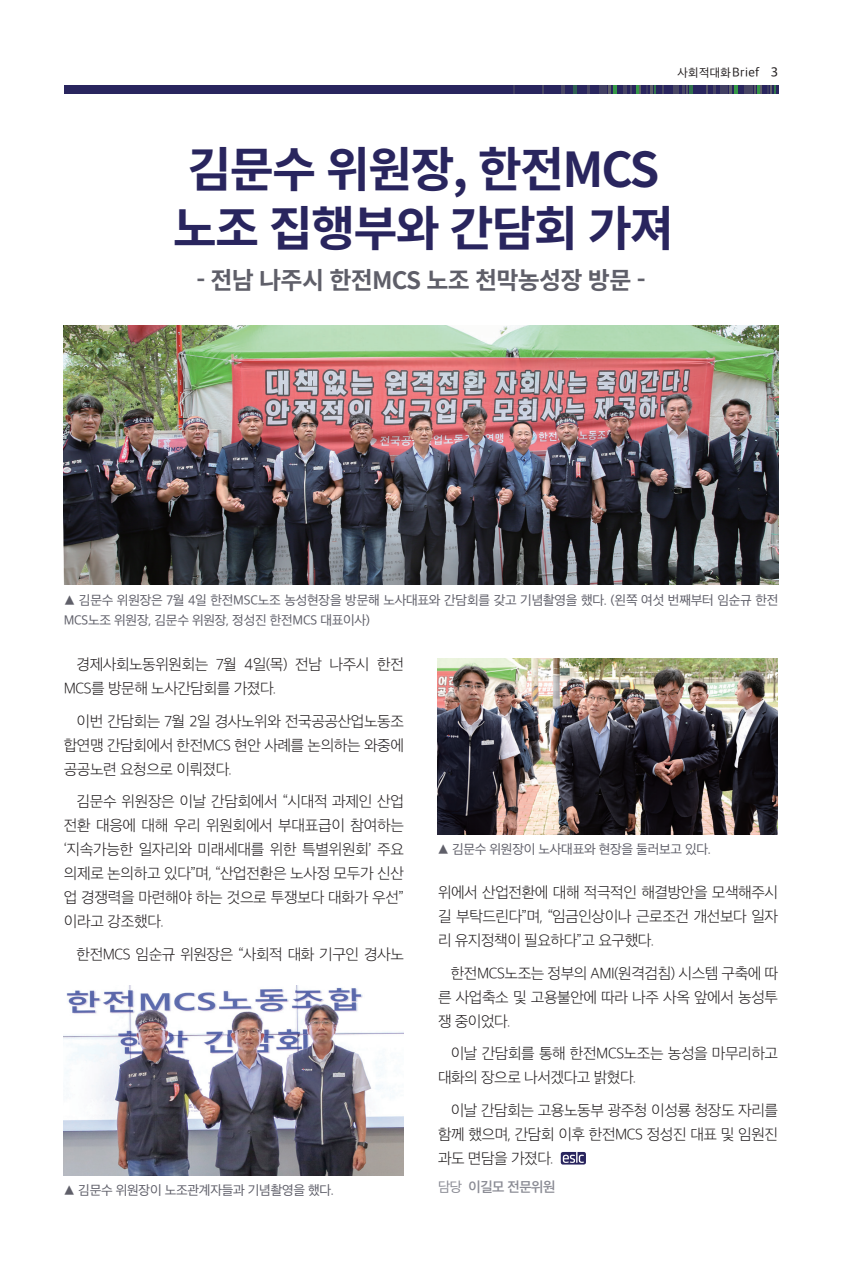
<style>
.page{position:relative;width:842px;height:1276px;background:#fff}
.page>*{position:absolute;margin:0;border:0;box-sizing:border-box;transform-origin:0 0}
.t1{font:700 48px "Noto Sans KR";letter-spacing:-.04em;color:#29255e}
.t2{font:700 24px "Noto Sans KR";letter-spacing:-.03em;color:#5f5f69}
.본문{font:200 15.75px/24px "Apple SD Gothic Neo";letter-spacing:-.03em;color:#231f20;text-align:justify}
.본문-2{font:600 14.25px "Apple SD Gothic Neo";letter-spacing:-.03em;color:#898a93}
.본문-3{font:13.5px/19.5px "Apple SD Gothic Neo";letter-spacing:-.02em;color:#5f5f69}
.t3{font:12px "Apple SD Gothic Neo";letter-spacing:.03em;color:#231f20}
.s1{font-size:13.05px}
.s2{font-weight:500;font-size:13.5px}
.s3{font-weight:400}
</style>
<div class="page">
<div style="left:64px;top:85px;width:714px;height:9px;background:#29255e"></div>
<div style="left:720px;top:85px;width:7px;height:9px;background:#424063"></div>
<div style="left:599px;top:85px;width:7px;height:9px;background:#424063"></div>
<svg style="left:713px;top:85px;width:2px;height:9px"></svg>
<svg style="left:588px;top:85px;width:2px;height:9px"></svg>
<div style="left:744px;top:85px;width:5px;height:9px;background:#474564"></div>
<svg style="left:729px;top:85px;width:9px;height:9px"></svg>
<svg style="left:608px;top:85px;width:9px;height:9px"></svg>
<svg style="left:682px;top:85px;width:10px;height:9px"></svg>
<svg style="left:573px;top:85px;width:3px;height:9px"></svg>
<svg style="left:662px;top:85px;width:2px;height:9px"></svg>
<svg style="left:542px;top:85px;width:2px;height:9px"></svg>
<div style="left:673px;top:85px;width:6px;height:9px;background:#494764"></div>
<svg style="left:561px;top:85px;width:4px;height:9px"></svg>
<svg style="left:750px;top:85px;width:26px;height:9px"></svg>
<svg style="left:623px;top:85px;width:33px;height:9px"></svg>
<svg style="left:561px;top:1152px;width:25px;height:12px"></svg>
<svg style="left:563px;top:1152px;width:21px;height:11px"></svg>
<img style="left:63px;top:325px;width:715px;height:260px">
<img style="left:437px;top:658px;width:340px;height:176px">
<img style="left:63px;top:985px;width:340px;height:190px">
<p class="t3" style="left:677px;top:65px;width:102px">사회적대화<span class="s1">Brief</span> <span class="s2">3</span></p>
<p class="t1" style="left:188px;top:142px;width:473px">김문수 위원장, 한전MCS</p>
<p class="t1" style="left:173px;top:201px;width:503px">노조 집행부와 간담회 가져</p>
<p class="t2" style="left:196px;top:266px;width:451px">- 전남 나주시 한전MCS 노조 천막농성장 방문 -</p>
<p class="본문-3" style="left:64px;top:590px;width:716px">▲ 김문수 위원장은 7월 4일 한전MSC노조 농성현장을 방문해 노사대표와 간담회를 갖고 기념촬영을 했다. (왼쪽 여섯 번째부터 임순규 한전<br>MCS노조 위원장, 김문수 위원장, 정성진 한전MCS 대표이사)</p>
<p class="본문" style="left:64px;top:651px;width:342px;text-indent:13px">경제사회노동위원회는 7월 4일(목) 전남 나주시 한전<br>MCS를 방문해 노사간담회를 가졌다.</p>
<p class="본문" style="left:64px;top:708px;width:342px;text-indent:13px">이번 간담회는 7월 2일 경사노위와 전국공공산업노동조 합연맹 간담회에서 한전MCS 현안 사례를 논의하는 와중에 공공노련 요청으로 이뤄졌다.</p>
<p class="본문" style="left:64px;top:788px;width:342px;text-indent:13px">김문수 위원장은 이날 간담회에서 “시대적 과제인 산업 전환 대응에 대해 우리 위원회에서 부대표급이 참여하는 ‘지속가능한 일자리와 미래세대를 위한 특별위원회’ 주요 의제로 논의하고 있다”며, “산업전환은 노사정 모두가 신산 업 경쟁력을 마련해야 하는 것으로 투쟁보다 대화가 우선” 이라고 강조했다.</p>
<p class="본문" style="left:77px;top:941px;width:329px">한전MCS 임순규 위원장은 “사회적 대화 기구인 경사노</p>
<p class="본문-3" style="left:64px;top:1179px;width:272px">▲ 김문수 위원장이 노조관계자들과 기념촬영을 했다.</p>
<p class="본문-3" style="left:437px;top:838px;width:275px">▲ 김문수 위원장이 노사대표와 현장을 둘러보고 있다.</p>
<p class="본문" style="left:438px;top:879px;width:342px">위에서 산업전환에 대해 적극적인 해결방안을 모색해주시 길 부탁드린다”며, “임금인상이나 근로조건 개선보다 일자 리 유지정책이 필요하다”고 요구했다.</p>
<p class="본문" style="left:438px;top:960px;width:342px;text-indent:13px">한전MCS노조는 정부의 AMI(원격검침) 시스템 구축에 따 른 사업축소 및 고용불안에 따라 나주 사옥 앞에서 농성투 쟁 중이었다.</p>
<p class="본문" style="left:438px;top:1040px;width:342px;text-indent:13px">이날 간담회를 통해 한전MCS노조는 농성을 마무리하고 대화의 장으로 나서겠다고 밝혔다.</p>
<p class="본문" style="left:438px;top:1097px;width:342px;text-indent:13px">이날 간담회는 고용노동부 광주청 이성룡 청장도 자리를 함께 했으며, 간담회 이후 한전MCS 정성진 대표 및 임원진 과도 면담을 가졌다.</p>
<p class="본문-2" style="left:438px;top:1176px;width:119px"><span class="s3">담당</span> 이길모 전문위원</p>
</div>
